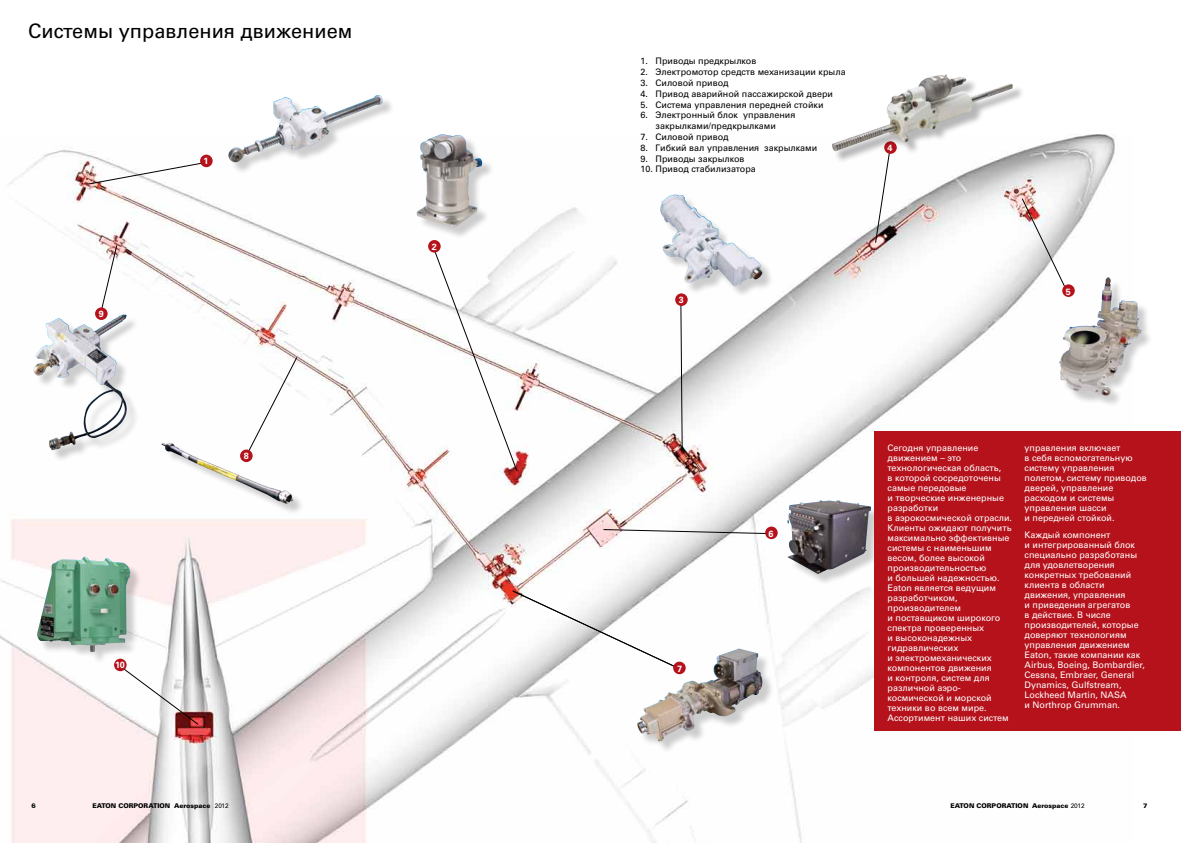
<style>
.page{position:relative;width:1181px;height:843px;background:#fff}
.page>*{position:absolute;margin:0;border:0;box-sizing:border-box;transform-origin:0 0}
.t1{font:20px "Univers Cyr";color:#000}
.t2{font:9px/10px "Univers Cyr";color:#fff}
.t3{font:9px/10.8px "Univers Cyr";color:#000;text-align:center}
.t4{font:700 9px "Univers";color:#fff}
.t5{font:900 6.5px "Univers";color:#000}
.s1{font-weight:400}
</style>
<div class="page">
<img style="left:0;top:135px;width:1132px;height:707px">
<div style="left:36px;top:316px;width:103px;height:146px;background:#000;opacity:.2"></div>
<img style="left:33px;top:314px;width:90px;height:61px">
<div style="left:230px;top:97px;width:165px;height:78px;background:#000;opacity:.2"></div>
<img style="left:244px;top:95px;width:134px;height:52px">
<div style="left:39px;top:558px;width:103px;height:106px;background:#000;opacity:.2"></div>
<img style="left:37px;top:556px;width:94px;height:95px">
<div style="left:164px;top:444px;width:141px;height:71px;background:#000;opacity:.2"></div>
<img style="left:161px;top:442px;width:133px;height:61px">
<div style="left:418px;top:136px;width:76px;height:104px;background:#000;opacity:.2"></div>
<img style="left:416px;top:134px;width:66px;height:94px">
<svg style="left:119px;top:665px;width:80px;height:60px"></svg>
<svg style="left:433px;top:249px;width:84px;height:222px"></svg>
<svg style="left:88px;top:162px;width:117px;height:22px"></svg>
<svg style="left:99px;top:245px;width:18px;height:74px"></svg>
<div style="left:200px;top:155px;width:13px;height:12px;background:#b5121b;border-radius:50%"></div>
<div style="left:428px;top:240px;width:13px;height:12px;background:#b5121b;border-radius:50%"></div>
<div style="left:95px;top:307px;width:13px;height:13px;background:#b5121b;border-radius:50%"></div>
<div style="left:114px;top:658px;width:13px;height:13px;background:#b5121b;border-radius:50%"></div>
<svg style="left:244px;top:357px;width:53px;height:102px"></svg>
<div style="left:240px;top:449px;width:13px;height:13px;background:#b5121b;border-radius:50%"></div>
<div style="left:1061px;top:279px;width:92px;height:129px;background:#000;opacity:.2"></div>
<img style="left:1059px;top:278px;width:65px;height:118px">
<div style="left:662px;top:196px;width:113px;height:102px;background:#000;opacity:.2"></div>
<img style="left:660px;top:195px;width:104px;height:91px">
<div style="left:789px;top:502px;width:94px;height:84px;background:#000;opacity:.2"></div>
<img style="left:787px;top:500px;width:84px;height:74px">
<div style="left:639px;top:650px;width:136px;height:103px;background:#000;opacity:.2"></div>
<img style="left:636px;top:649px;width:102px;height:93px">
<svg style="left:680px;top:306px;width:3px;height:145px"></svg>
<svg style="left:1021px;top:198px;width:47px;height:96px"></svg>
<svg style="left:603px;top:529px;width:163px;height:5px"></svg>
<svg style="left:875px;top:163px;width:15px;height:80px"></svg>
<svg style="left:512px;top:590px;width:166px;height:78px"></svg>
<div style="left:675px;top:293px;width:13px;height:13px;background:#b5121b;border-radius:50%"></div>
<div style="left:1062px;top:284px;width:13px;height:13px;background:#b5121b;border-radius:50%"></div>
<div style="left:765px;top:526px;width:13px;height:13px;background:#b5121b;border-radius:50%"></div>
<div style="left:673px;top:661px;width:13px;height:13px;background:#b5121b;border-radius:50%"></div>
<div style="left:874px;top:431px;width:307px;height:299px;background:#b5121b"></div>
<div style="left:834px;top:76px;width:191px;height:87px;background:#000;opacity:.29"></div>
<img style="left:832px;top:74px;width:181px;height:77px">
<h1 class="t1" style="left:28px;top:19px;width:326px">Системы управления движением</h1>
<p class="t4" style="left:99px;top:309px;width:7px">9</p>
<p class="t4" style="left:203px;top:156px;width:7px">1</p>
<p class="t4" style="left:244px;top:451px;width:7px">8</p>
<p class="t4" style="left:115px;top:659px;width:11px">10</p>
<p class="t5" style="left:31px;top:801px;width:6px">6</p>
<p class="t5" style="left:92px;top:801px;width:138px">EATON CORPORATION AEROSPACE <span class="s1">2012</span></p>
<p class="t4" style="left:432px;top:241px;width:7px">2</p>
<p class="t3" style="left:640px;top:56px;width:117px">1. Приводы предкрылков</p>
<p class="t3" style="left:640px;top:66px;width:207px">2. Электромотор средств механизации крыла</p>
<p class="t3" style="left:640px;top:77px;width:90px">3. Силовой привод</p>
<p class="t3" style="left:640px;top:88px;width:194px">4. Привод аварийной пассажирской двери</p>
<p class="t3" style="left:640px;top:99px;width:185px">5. Система управления передней стойки</p>
<p class="t3" style="left:640px;top:110px;width:156px">6. Электронный блок управления закрылками/предкрылками</p>
<p class="t3" style="left:640px;top:131px;width:90px">7. Силовой привод</p>
<p class="t3" style="left:640px;top:142px;width:178px">8. Гибкий вал управления закрылками</p>
<p class="t3" style="left:640px;top:153px;width:106px">9. Приводы закрылков</p>
<p class="t3" style="left:640px;top:164px;width:117px">10. Привод стабилизатора</p>
<p class="t4" style="left:887px;top:142px;width:7px">4</p>
<p class="t4" style="left:679px;top:294px;width:7px">3</p>
<p class="t4" style="left:1066px;top:286px;width:7px">5</p>
<p class="t4" style="left:677px;top:663px;width:7px">7</p>
<p class="t4" style="left:768px;top:528px;width:7px">6</p>
<p class="t2" style="left:887px;top:442px;width:126px">Сегодня управление движением – это технологическая область,<br>в которой сосредоточены самые передовые<br>и творческие инженерные разработки<br>в аэрокосмической отрасли.<br>Клиенты ожидают получить максимально эффективные системы с наименьшим весом, более высокой производительностью<br>и большей надежностью.<br>Eaton является ведущим разработчиком, производителем<br>и поставщиком широкого спектра проверенных<br>и высоконадежных гидравлических<br>и электромеханических компонентов движения<br>и контроля, систем для различной аэро&shy;космической и морской техники во всем мире.<br>Ассортимент наших систем</p>
<p class="t2" style="left:1024px;top:442px;width:124px">управления включает<br>в себя вспомогательную систему управления полетом, систему приводов дверей, управление расходом и системы управления шасси<br>и передней стойкой.</p>
<p class="t2" style="left:1024px;top:529px;width:122px">Каждый компонент<br>и интегрированный блок специально разработаны для удовлетворения конкретных требований клиента в области движения, управления<br>и приведения агрегатов<br>в действие. В числе производителей, которые доверяют технологиям управления движением<br>Eaton, такие компании как<br>Airbus, Boeing, Bombardier,<br>Cessna, Embraer, General<br>Dynamics, Gulfstream,<br>Lockheed Martin, NASA<br>и Northrop Grumman.</p>
<p class="t5" style="left:950px;top:801px;width:136px">EATON CORPORATION AEROSPACE <span class="s1">2012</span></p>
<p class="t5" style="left:1143px;top:801px;width:6px">7</p>
</div>
